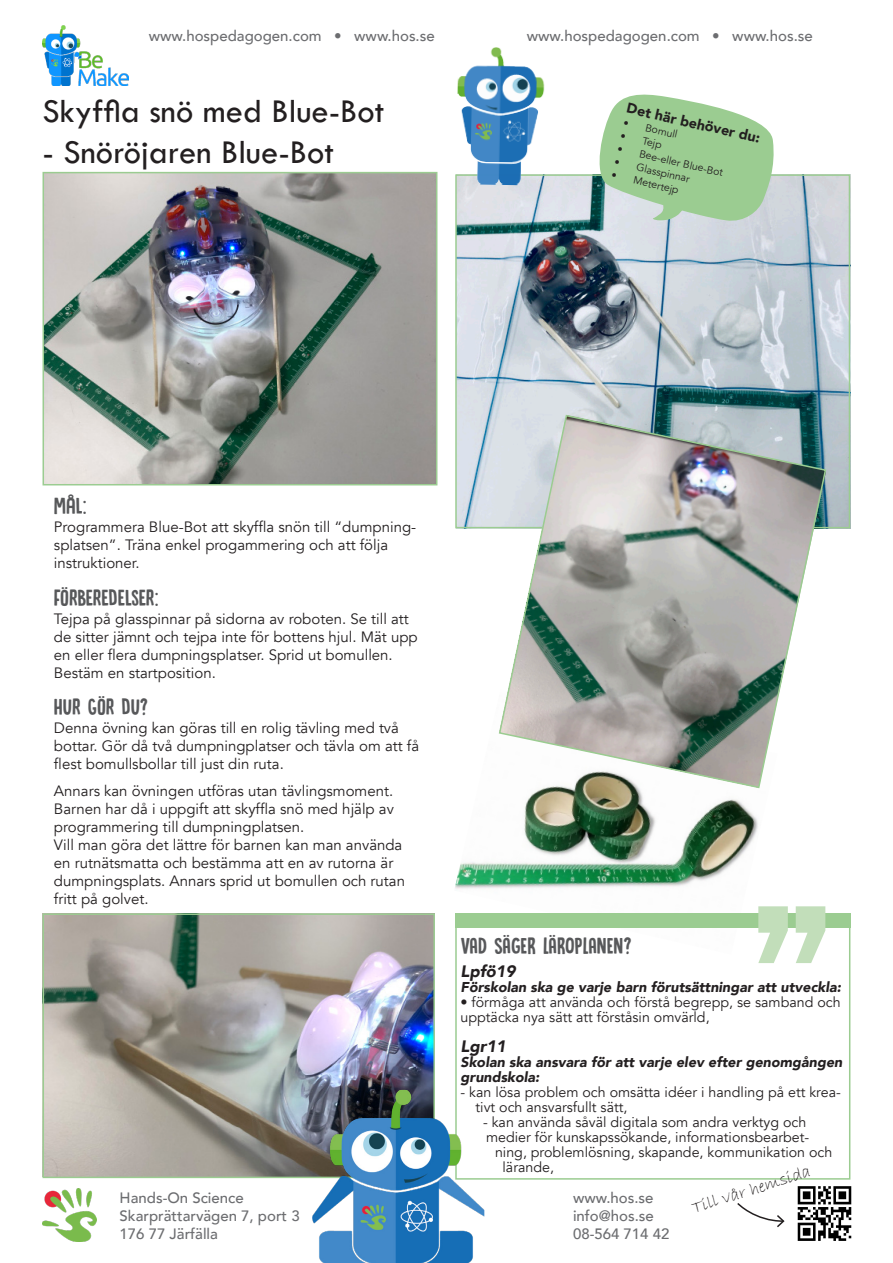
<style>
.page{position:relative;width:893px;height:1263px;background:#fff}
.page>*{position:absolute;margin:0;border:0;box-sizing:border-box;transform-origin:0 0}
.t1{font:244.05px "Archivo Narrow";color:#c2deba;scale:1.21 1}
.Huvudrubrik{font:34.5px "Tw Cen";color:#231f20}
.Rubrik_Läroplan{font:24px "DK Canoodle";color:#57585a}
.Rubrik_Läroplan-2{font:24px "DK Canoodle";letter-spacing:-.02em;color:#57585a}
.Slarvigt{font:18px "Bradley Hand ITC";color:#231f20}
.LPFÖ__Läroplanen{font:italic 900 16.5px "Avenir";color:#231f20}
.Rubrik_Läroplan-3{font:15px/18px "Avenir";color:#231f20}
.Brödtext{font:15px/18px "Avenir";color:#231f20;text-align:justify}
.Info_uppe_och_nere{font:500 15px "Avenir";color:#6c6d70}
.LPFÖ__Läroplanen-2{font:14.25px/15px "Avenir";color:#231f20}
.LPFÖ__Läroplanen-3{font:italic 900 14.25px/15px "Avenir";color:#231f20}
.LPFÖ__Läroplanen-4{font:900 14.25px "Avenir";color:#231f20}
.t2{font:10.5px "Avenir";color:#231f20}
</style>
<div class="page">
<img style="left:43px;top:26px;width:85px;height:59px">
<img style="left:455px;top:789px;width:322px;height:139px">
<img style="left:458px;top:177px;width:389px;height:348px">
<img style="left:46px;top:175px;width:388px;height:307px">
<div style="left:43px;top:172px;width:394px;height:313px;border:2px solid #9bcc91"></div>
<div style="left:455px;top:916px;width:395px;height:263px;border:2px solid #9bcc91"></div>
<div style="left:455px;top:913px;width:396px;height:14px;background:#9bcc91"></div>
<img style="left:43px;top:1188px;width:53px;height:54px">
<img style="left:797px;top:1186px;width:55px;height:55px">
<svg style="left:737px;top:1203px;width:48px;height:25px"></svg>
<img style="left:46px;top:916px;width:386px;height:259px">
<img style="left:456px;top:47px;width:100px;height:139px">
<div style="left:43px;top:913px;width:392px;height:265px;border:2px solid #9bcc91"></div>
<img style="left:312px;top:1090px;width:172px;height:173px">
<svg style="left:498px;top:414px;width:329px;height:375px"></svg>
<svg style="left:592px;top:94px;width:184px;height:129px;background:#acd1a7"></svg>
<p class="Info_uppe_och_nere" style="left:149px;top:22px;width:287px">www.hospedagogen.com • www.hos.se</p>
<p class="Info_uppe_och_nere" style="left:527px;top:22px;width:287px">www.hospedagogen.com • www.hos.se</p>
<p class="Huvudrubrik" style="left:43px;top:90px;width:343px">Skyffla snö med Blue-Bot</p>
<p class="Huvudrubrik" style="left:43px;top:131px;width:293px">- Snöröjaren Blue-Bot</p>
<p class="LPFÖ__Läroplanen-4" style="left:630px;top:96px;width:138px;rotate:13deg">Det här behöver du:</p>
<p class="t2" style="left:625px;top:116px;width:57px;rotate:13deg">• Bomull</p>
<p class="t2" style="left:622px;top:129px;width:44px;rotate:13deg">• Tejp</p>
<p class="t2" style="left:619px;top:142px;width:110px;rotate:13deg">• Bee-eller Blue-Bot</p>
<p class="t2" style="left:616px;top:155px;width:79px;rotate:13deg">• Glasspinnar</p>
<p class="t2" style="left:613px;top:169px;width:70px;rotate:13deg">• Metertejp</p>
<p class="Rubrik_Läroplan" style="left:54px;top:494px;width:34px">MÅL:</p>
<p class="Rubrik_Läroplan-3" style="left:54px;top:518px;width:364px">Programmera Blue-Bot att skyffla snön till “dumpning&shy;splatsen”. Träna enkel progammering och att följa instruktioner.</p>
<p class="Rubrik_Läroplan-2" style="left:54px;top:585px;width:106px">FÖRBEREDELSER:</p>
<p class="Rubrik_Läroplan-3" style="left:54px;top:610px;width:365px">Tejpa på glasspinnar på sidorna av roboten. Se till att de sitter jämnt och tejpa inte för bottens hjul. Mät upp en eller flera dumpningsplatser. Sprid ut bomullen.<br>Bestäm en startposition.</p>
<p class="Rubrik_Läroplan" style="left:54px;top:694px;width:96px">HUR GÖR DU?</p>
<p class="Rubrik_Läroplan-3" style="left:54px;top:719px;width:367px">Denna övning kan göras till en rolig tävling med två bottar. Gör då två dumpningplatser och tävla om att få flest bomullsbollar till just din ruta.</p>
<p class="Brödtext" style="left:54px;top:782px;width:342px">Annars kan övningen utföras utan tävlingsmoment.<br>Barnen har då i uppgift att skyffla snö med hjälp av programmering till dumpningplatsen.</p>
<p class="Brödtext" style="left:54px;top:836px;width:353px;text-align:left">Vill man göra det lättre för barnen kan man använda en rutnätsmatta och bestämma att en av rutorna är dumpningsplats. Annars sprid ut bomullen och rutan fritt på golvet.</p>
<p class="Info_uppe_och_nere" style="left:120px;top:1185px;width:126px">Hands-On Science</p>
<p class="Info_uppe_och_nere" style="left:120px;top:1203px;width:182px">Skarprättarvägen 7, port 3</p>
<p class="Info_uppe_och_nere" style="left:120px;top:1221px;width:100px">176 77 Järfälla</p>
<p class="t1" style="left:751px;top:840px;width:68px">”</p>
<p class="Rubrik_Läroplan" style="left:461px;top:933px;width:172px">VAD SÄGER LÄROPLANEN?</p>
<p class="LPFÖ__Läroplanen" style="left:461px;top:958px;width:56px">Lpfö19</p>
<p class="LPFÖ__Läroplanen-3" style="left:461px;top:979px;width:382px">Förskolan ska ge varje barn förutsättningar att utveckla:</p>
<p class="LPFÖ__Läroplanen-2" style="left:461px;top:995px;width:382px">• förmåga att använda och förstå begrepp, se samband och upptäcka nya sätt att förståsin omvärld,</p>
<p class="LPFÖ__Läroplanen" style="left:461px;top:1033px;width:47px">Lgr11</p>
<p class="LPFÖ__Läroplanen-3" style="left:461px;top:1054px;width:383px">Skolan ska ansvara för att varje elev efter genomgången grundskola:</p>
<p class="LPFÖ__Läroplanen-2" style="left:476px;top:1085px;width:367px;text-indent:-15px">- kan lösa problem och omsätta idéer i handling på ett krea&shy;tivt och ansvarsfullt sätt,</p>
<p class="LPFÖ__Läroplanen-2" style="left:483px;top:1115px;width:325px">- kan använda såväl digitala som andra verktyg och</p>
<p class="LPFÖ__Läroplanen-2" style="left:486px;top:1130px;width:325px">medier för kunskapssökande, informationsbearbet-</p>
<p class="LPFÖ__Läroplanen-2" style="left:495px;top:1145px;width:339px">ning, problemlösning, skapande, kommunikation och</p>
<p class="LPFÖ__Läroplanen-2" style="left:503px;top:1160px;width:53px">lärande,</p>
<p class="Slarvigt" style="left:689px;top:1197px;width:125px;rotate:-18deg">Till vår hemsida</p>
<p class="Info_uppe_och_nere" style="left:573px;top:1185px;width:82px">www.hos.se</p>
<p class="Info_uppe_och_nere" style="left:573px;top:1203px;width:82px">info@hos.se</p>
<p class="Info_uppe_och_nere" style="left:573px;top:1221px;width:98px">08-564 714 42</p>
</div>
